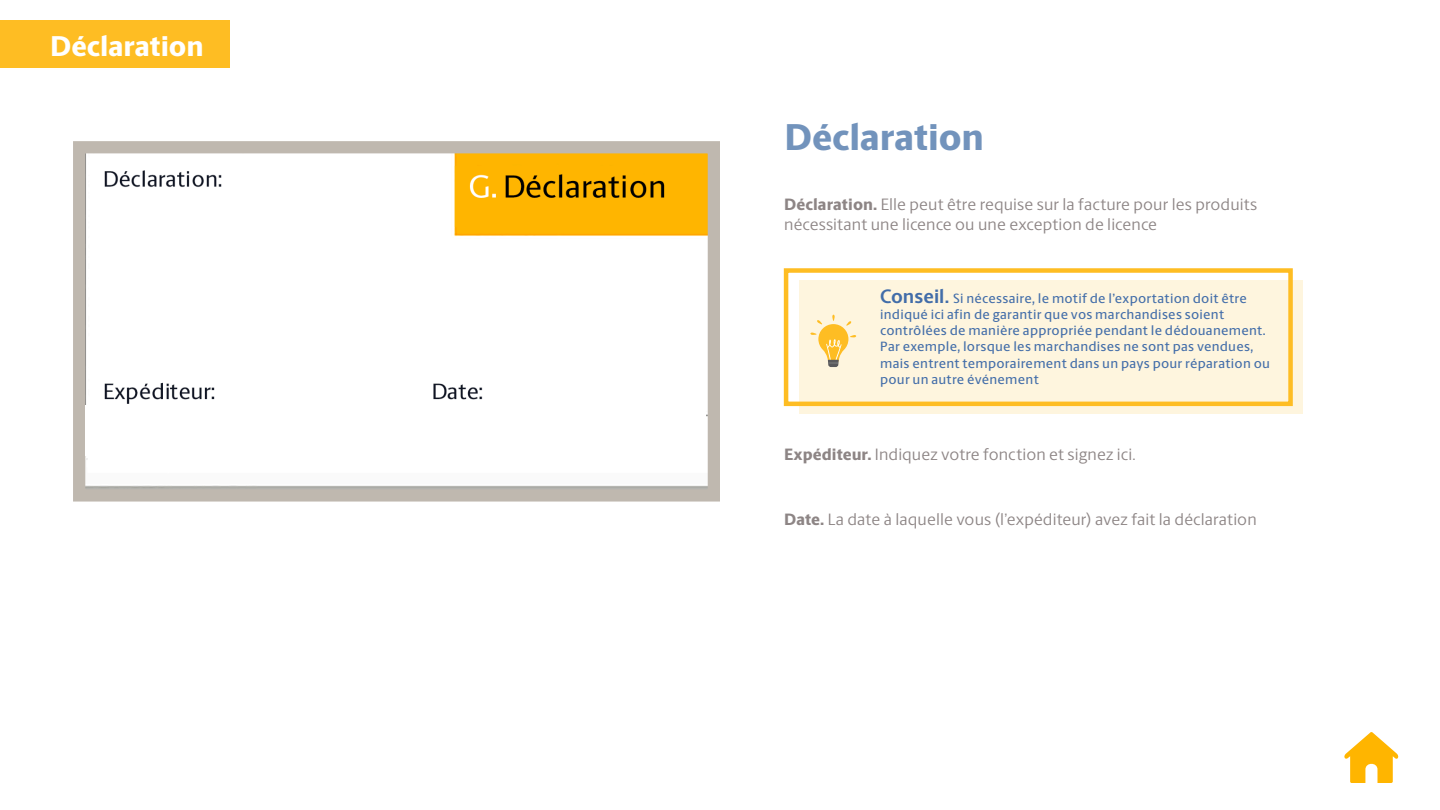
<style>
.page{position:relative;width:1440px;height:810px;background:#fff}
.page>*{position:absolute;margin:0;border:0;box-sizing:border-box;transform-origin:0 0}
.Large_Header{font:800 37.5px "UPS Berlingske Sans";letter-spacing:-.005em;color:#7293bc}
.Large_Header-2{font:800 28.8px "UPS Berlingske Sans";color:#fff}
.Large_Header-3{font:16.5px/19.8px "UPS Berlingske Sans";letter-spacing:.005em;color:#8d8585}
.Large_Header-4{font:500 13.5px/16.2px "UPS Berlingske Sans";letter-spacing:.015em;color:#426da9}
.s1{font-weight:800}
.s2{font-weight:700;font-size:19.5px}
</style>
<div class="page">
<div style="left:0;top:20px;width:230px;height:48px;background:#febd23"></div>
<div style="left:784px;top:268px;width:508px;height:138px;border:4px solid #febd23"></div>
<div style="left:799px;top:280px;width:504px;height:133px;background:#fef5de"></div>
<svg style="left:810px;top:315px;width:46px;height:52px"></svg>
<svg style="left:1344px;top:732px;width:55px;height:51px"></svg>
<img style="left:86px;top:154px;width:621px;height:335px">
<div style="left:73px;top:141px;width:647px;height:361px;border:12px solid #bfb8af"></div>
<div style="left:85px;top:405px;width:621px;height:51px;background:#fff"></div>
<p class="Large_Header-2" style="left:50px;top:25px;width:155px">Déclaration</p>
<p class="Large_Header" style="left:784px;top:109px;width:201px">Déclaration</p>
<p class="Large_Header-3" style="left:784px;top:194px;width:475px"><span class="s1">Déclaration.</span> Elle peut être requise sur la facture pour les produits nécessitant une licence ou une exception de licence</p>
<p class="Large_Header-4" style="left:880px;top:290px;width:391px"><span class="s2">Conseil.</span> Si nécessaire, le motif de l’exportation doit être indiqué ici afin de garantir que vos marchandises soient contrôlées de manière appropriée pendant le dédouanement.<br>Par exemple, lorsque les marchandises ne sont pas vendues, mais entrent temporairement dans un pays pour réparation ou pour un autre événement</p>
<p class="Large_Header-3" style="left:784px;top:444px;width:353px"><span class="s1">Expéditeur.</span> Indiquez votre fonction et signez ici.</p>
<p class="Large_Header-3" style="left:784px;top:509px;width:474px"><span class="s1">Date.</span> La date à laquelle vous (l’expéditeur) avez fait la déclaration</p>
</div>
